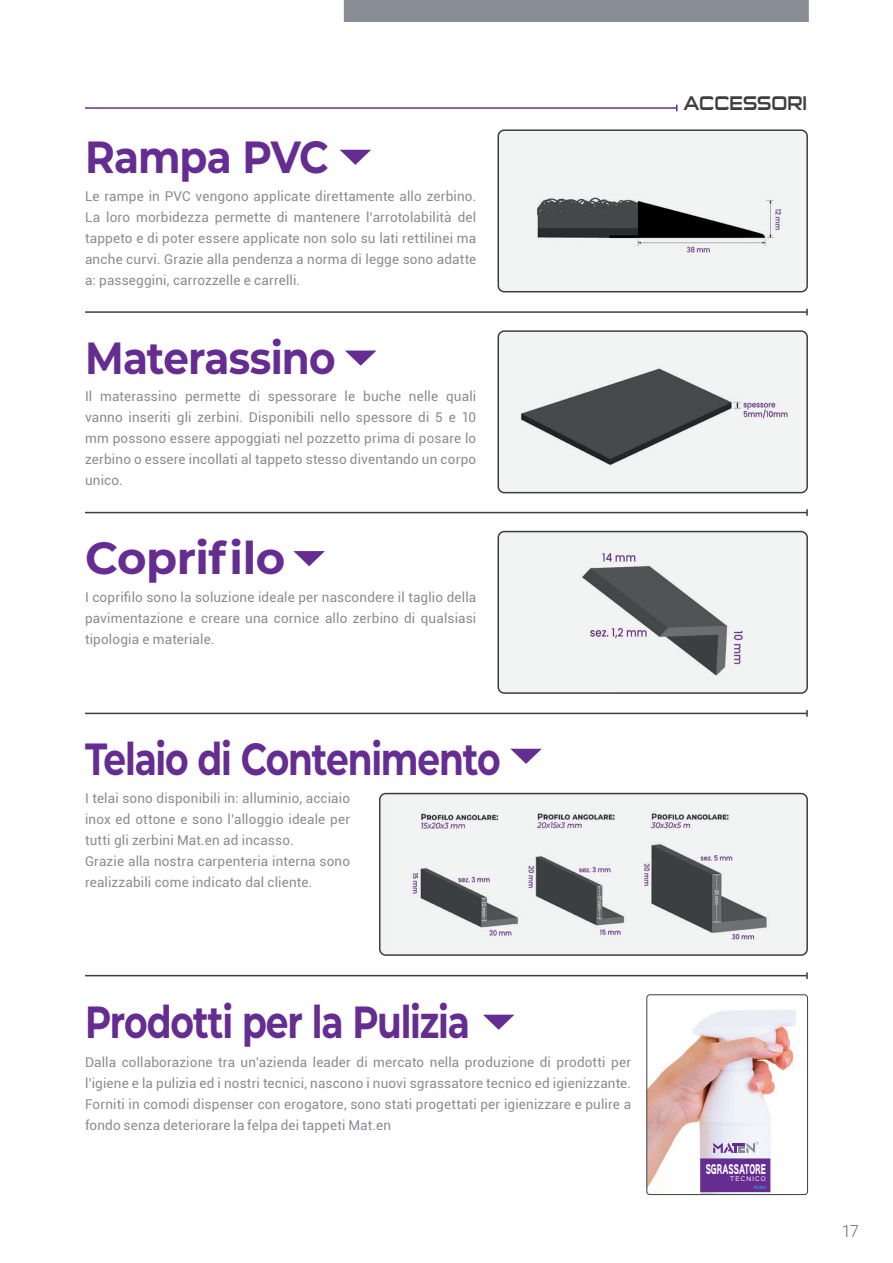
<style>
.page{position:relative;width:893px;height:1263px;background:#fff}
.page>*{position:absolute;margin:0;border:0;box-sizing:border-box;transform-origin:0 0}
.t1{font:700 45px "Montserrat";letter-spacing:-.035em;color:#652d91;scale:.8 1}
.t2{font:700 45px "Montserrat";letter-spacing:-.035em;color:#652d91;scale:.9 1}
.t3{font:700 45px "Montserrat";letter-spacing:-.035em;color:#652d91}
.t4{font:19.5px "Sui Generis Rg";color:#3e3e3f;scale:.9 1}
.t5{font:300 16.5px "Roboto";color:#69696c}
.t6{font:13.5px/21px "Roboto";letter-spacing:.01em;color:#8a8c8f;text-align:justify}
.t7{font:900 12.15px "Sinkin Sans 800";color:#fff;scale:.5 1}
.t8{font:5.7px "Sinkin Sans 400";letter-spacing:.2em;color:#fff}
.t9{font:500 3.6px "Sinkin Sans 500";color:#15c0f2}
</style>
<div class="page">
<div style="left:344px;top:0;width:465px;height:22px;background:#898e96"></div>
<hr style="left:85px;top:107px;width:592px;height:2px;background:#652d91">
<svg style="left:340px;top:150px;width:31px;height:15px"></svg>
<svg style="left:345px;top:351px;width:31px;height:15px"></svg>
<svg style="left:510px;top:749px;width:32px;height:15px"></svg>
<svg style="left:293px;top:551px;width:32px;height:15px"></svg>
<hr style="left:85px;top:311px;width:722px;height:2px;background:#3e3e3f">
<hr style="left:85px;top:713px;width:722px;height:1px;background:#3e3e3f">
<svg style="left:806px;top:710px;width:2px;height:7px"></svg>
<hr style="left:85px;top:975px;width:722px;height:1px;background:#3e3e3f">
<svg style="left:806px;top:972px;width:2px;height:7px"></svg>
<hr style="left:85px;top:512px;width:722px;height:1px;background:#3e3e3f">
<svg style="left:806px;top:509px;width:2px;height:7px"></svg>
<img style="left:500px;top:132px;width:307px;height:160px">
<div style="left:497px;top:129px;width:311px;height:163px;border:2px solid #3e3e3f;border-radius:6px"></div>
<img style="left:500px;top:333px;width:305px;height:160px">
<div style="left:497px;top:330px;width:311px;height:163px;border:2px solid #3e3e3f;border-radius:6px"></div>
<div style="left:380px;top:793px;width:427px;height:162px;background:#f1f3f2;border-radius:6px"></div>
<img style="left:410px;top:813px;width:357px;height:128px">
<div style="left:379px;top:793px;width:429px;height:163px;border:2px solid #3e3e3f;border-radius:6px"></div>
<img style="left:500px;top:531px;width:305px;height:160px">
<div style="left:497px;top:531px;width:311px;height:163px;border:2px solid #3e3e3f;border-radius:6px"></div>
<svg style="left:483px;top:1015px;width:31px;height:15px"></svg>
<img style="left:648px;top:1009px;width:148px;height:184px">
<div style="left:646px;top:994px;width:162px;height:201px;border:1px solid #3e3e3f;border-radius:3px"></div>
<svg style="left:700px;top:1142px;width:70px;height:50px;background:#8860a9"></svg>
<h1 class="t2" style="left:85px;top:125px;width:272px">Rampa PVC</h1>
<p class="t6" style="left:85px;top:185px;width:393px">Le rampe in PVC vengono applicate direttamente allo zerbino.<br>La loro morbidezza permette di mantenere l’arrotolabilità del tappeto e di poter essere applicate non solo su lati rettilinei ma anche curvi. Grazie alla pendenza a norma di legge sono adatte a: passeggini, carrozzelle e carrelli.</p>
<h1 class="t2" style="left:85px;top:325px;width:280px">Materassino</h1>
<p class="t6" style="left:85px;top:385px;width:393px">Il materassino permette di spessorare le buche nelle quali vanno inseriti gli zerbini. Disponibili nello spessore di 5 e 10 mm possono essere appoggiati nel pozzetto prima di posare lo zerbino o essere incollati al tappeto stesso diventando un corpo unico.</p>
<h1 class="t3" style="left:85px;top:526px;width:202px">Coprifilo</h1>
<p class="t6" style="left:85px;top:586px;width:393px">I coprifilo sono la soluzione ideale per nascondere il taglio della pavimentazione e creare una cornice allo zerbino di qualsiasi tipologia e materiale.</p>
<h1 class="t1" style="left:85px;top:727px;width:521px">Telaio di Contenimento</h1>
<p class="t6" style="left:85px;top:787px;width:267px;text-align:left">I telai sono disponibili in: alluminio, acciaio inox ed ottone e sono l’alloggio ideale per tutti gli zerbini Mat.en ad incasso.<br>Grazie alla nostra carpenteria interna sono realizzabili come indicato dal cliente.</p>
<h1 class="t1" style="left:85px;top:989px;width:483px">Prodotti per la Pulizia</h1>
<p class="t6" style="left:85px;top:1052px;width:548px">Dalla collaborazione tra un'azienda leader di mercato nella produzione di prodotti per l'igiene e la pulizia ed i nostri tecnici, nascono i nuovi sgrassatore tecnico ed igienizzante.<br>Forniti in comodi dispenser con erogatore, sono stati progettati per igienizzare e pulire a fondo senza deteriorare la felpa dei tappeti Mat.en</p>
<h2 class="t4" style="left:684px;top:92px;width:139px">ACCESSORI</h2>
<p class="t7" style="left:706px;top:1163px;width:122px">SGRASSATORE</p>
<p class="t8" style="left:730px;top:1174px;width:37px">TECNICO</p>
<p class="t9" style="left:754px;top:1184px;width:14px">PURO</p>
<p class="t5" style="left:842px;top:1220px;width:19px">17</p>
</div>
